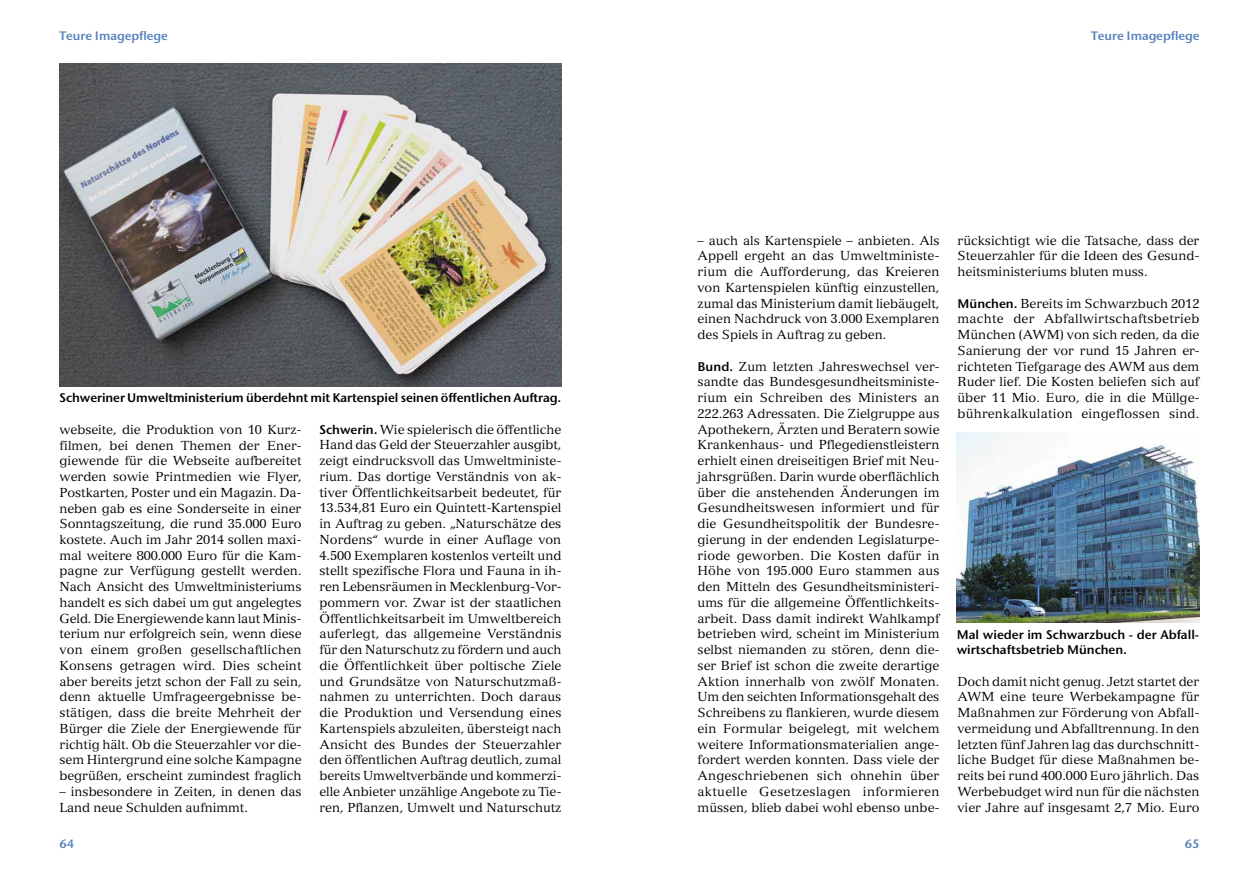
<style>
.page{position:relative;width:1259px;height:893px;background:#fff}
.page>*{position:absolute;margin:0;border:0;box-sizing:border-box;transform-origin:0 0}
.t1{font:12.75px/15.8px "Versailles";color:#000;text-align:justify}
.t2{font:12.75px/15.8px "Stone San Itc T Semi";letter-spacing:-.005em;color:#000}
.t3{font:12.45px "Stone San Itc T Semi";color:#5781bc}
.s1{font-family:"Stone San Itc T Semi"}
</style>
<div class="page">
<img style="left:956px;top:432px;width:243px;height:191px">
<img style="left:60px;top:64px;width:501px;height:322px">
<p class="t3" style="left:60px;top:29px;width:110px">Teure Imagepflege</p>
<p class="t2" style="left:60px;top:391px;width:503px">Schweriner Umweltministerium überdehnt mit Kartenspiel seinen öffentlichen Auftrag.</p>
<p class="t1" style="left:60px;top:423px;width:243px">webseite, die Produktion von 10 Kurz&shy;filmen, bei denen Themen der Ener&shy;giewende für die Webseite aufbereitet werden sowie Printmedien wie Flyer, Postkarten, Poster und ein Magazin. Da&shy;neben gab es eine Sonderseite in einer Sonntagszeitung, die rund 35.000 Euro kostete. Auch im Jahr 2014 sollen maxi&shy;mal weitere 800.000 Euro für die Kam&shy;pagne zur Verfügung gestellt werden.<br>Nach Ansicht des Umweltministeriums handelt es sich dabei um gut angelegtes Geld. Die Energiewende kann laut Minis&shy;terium nur erfolgreich sein, wenn diese von einem großen gesellschaftlichen Konsens getragen wird. Dies scheint aber bereits jetzt schon der Fall zu sein, denn aktuelle Umfrageergebnisse be&shy;stätigen, dass die breite Mehrheit der Bürger die Ziele der Energiewende für richtig hält. Ob die Steuerzahler vor die&shy;sem Hintergrund eine solche Kampagne begrüßen, erscheint zumindest fraglich</p>
<p class="t1" style="left:60px;top:785px;width:243px">– insbesondere in Zeiten, in denen das<br>Land neue Schulden aufnimmt.</p>
<p class="t3" style="left:60px;top:837px;width:16px">64</p>
<p class="t1" style="left:319px;top:422px;width:244px"><span class="s1">Schwerin.</span> Wie spielerisch die öffentliche Hand das Geld der Steuerzahler ausgibt, zeigt eindrucksvoll das Umweltministe&shy;rium. Das dortige Verständnis von ak&shy;tiver Öffentlichkeitsarbeit bedeutet, für 13.534,81 Euro ein Quintett-Kartenspiel in Auftrag zu geben. „Naturschätze des Nordens“ wurde in einer Auflage von 4.500 Exemplaren kostenlos verteilt und stellt spezifische Flora und Fauna in ih&shy;ren Lebensräumen in Mecklenburg-Vor&shy;pommern vor. Zwar ist der staatlichen Öffentlichkeitsarbeit im Umweltbereich auferlegt, das allgemeine Verständnis für den Naturschutz zu fördern und auch die Öffentlichkeit über poltische Ziele und Grundsätze von Naturschutzmaß&shy;nahmen zu unterrichten. Doch daraus die Produktion und Versendung eines Kartenspiels abzuleiten, übersteigt nach Ansicht des Bundes der Steuerzahler den öffentlichen Auftrag deutlich, zumal bereits Umweltverbände und kommerzi&shy;elle Anbieter unzählige Angebote zu Tie&shy;ren, Pflanzen, Umwelt und Naturschutz</p>
<p class="t3" style="left:1091px;top:29px;width:110px">Teure Imagepflege</p>
<p class="t1" style="left:697px;top:234px;width:243px">– auch als Kartenspiele – anbieten. Als Appell ergeht an das Umweltministe&shy;rium die Aufforderung, das Kreieren von Kartenspielen künftig einzustellen, zumal das Ministerium damit liebäugelt, einen Nachdruck von 3.000 Exemplaren des Spiels in Auftrag zu geben.</p>
<p class="t1" style="left:697px;top:360px;width:243px"><span class="s1">Bund.</span> Zum letzten Jahreswechsel ver&shy;sandte das Bundesgesundheitsministe&shy;rium ein Schreiben des Ministers an 222.263 Adressaten. Die Zielgruppe aus Apothekern, Ärzten und Beratern sowie Krankenhaus- und Pflegedienstleistern erhielt einen dreiseitigen Brief mit Neu&shy;jahrsgrüßen. Darin wurde oberflächlich über die anstehenden Änderungen im Gesundheitswesen informiert und für die Gesundheitspolitik der Bundesre&shy;gierung in der endenden Legislaturpe&shy;riode geworben. Die Kosten dafür in Höhe von 195.000 Euro stammen aus den Mitteln des Gesundheitsministeri&shy;ums für die allgemeine Öffentlichkeits&shy;arbeit. Dass damit indirekt Wahlkampf betrieben wird, scheint im Ministerium selbst niemanden zu stören, denn die&shy;ser Brief ist schon die zweite derartige Aktion innerhalb von zwölf Monaten.<br>Um den seichten Informationsgehalt des Schreibens zu flankieren, wurde diesem ein Formular beigelegt, mit welchem weitere Informationsmaterialien ange&shy;fordert werden konnten. Dass viele der Angeschriebenen sich ohnehin über aktuelle Gesetzeslagen informieren müssen, blieb dabei wohl ebenso unbe-</p>
<p class="t1" style="left:957px;top:233px;width:243px">rücksichtigt wie die Tatsache, dass der Steuerzahler für die Ideen des Gesund&shy;heitsministeriums bluten muss.</p>
<p class="t1" style="left:957px;top:296px;width:243px"><span class="s1">München.</span> Bereits im Schwarzbuch 2012 machte der Abfallwirtschaftsbetrieb München (AWM) von sich reden, da die Sanierung der vor rund 15 Jahren er&shy;richteten Tiefgarage des AWM aus dem Ruder lief. Die Kosten beliefen sich auf über 11 Mio. Euro, die in die Müllge&shy;bührenkalkulation eingeflossen sind.</p>
<p class="t2" style="left:956px;top:627px;width:244px">Mal wieder im Schwarzbuch - der Abfall&shy;wirtschaftsbetrieb München.</p>
<p class="t1" style="left:957px;top:674px;width:243px">Doch damit nicht genug. Jetzt startet der AWM eine teure Werbekampagne für Maßnahmen zur Förderung von Abfall&shy;vermeidung und Abfalltrennung. In den letzten fünf Jahren lag das durchschnitt&shy;liche Budget für diese Maßnahmen be&shy;reits bei rund 400.000 Euro jährlich. Das Werbebudget wird nun für die nächsten vier Jahre auf insgesamt 2,7 Mio. Euro</p>
<p class="t3" style="left:1184px;top:837px;width:16px">65</p>
</div>
